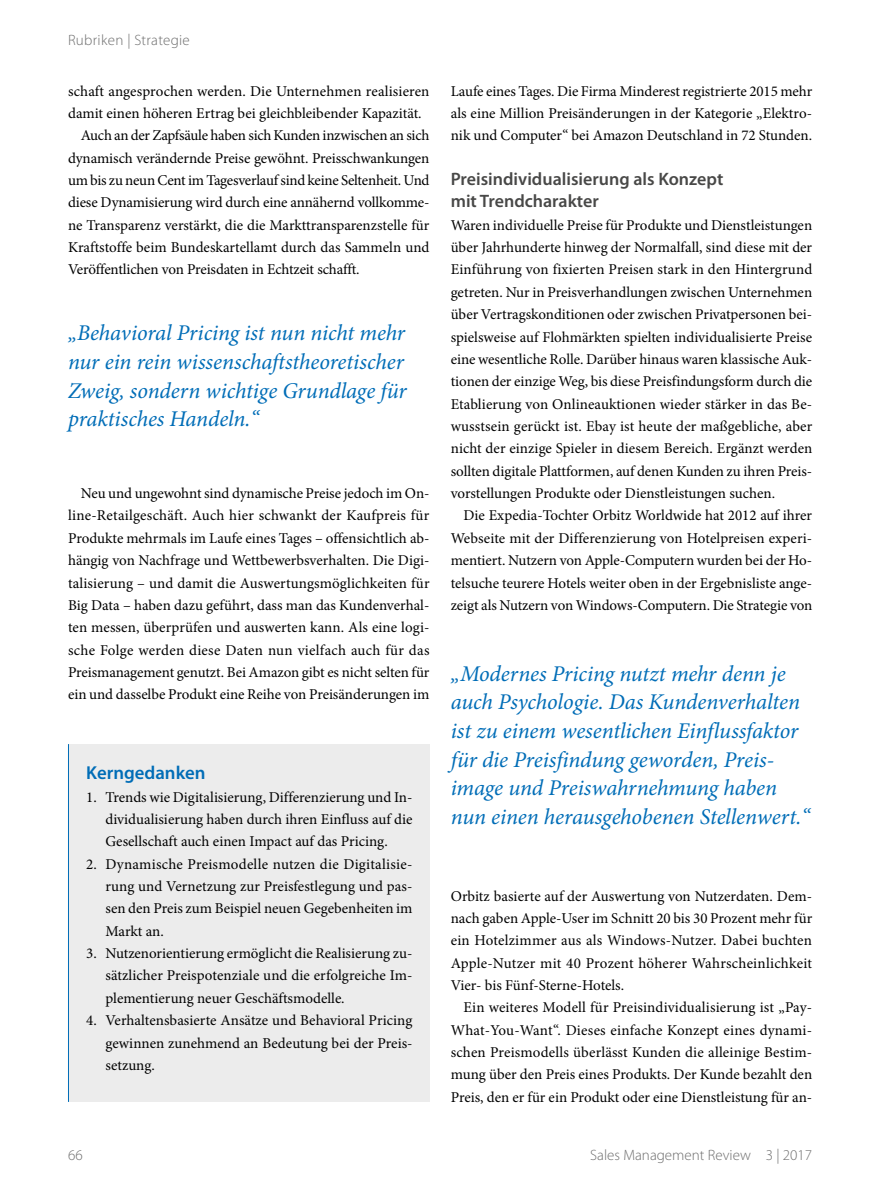
<style>
.page{position:relative;width:893px;height:1187px;background:#fff}
.page>*{position:absolute;margin:0;border:0;box-sizing:border-box;transform-origin:0 0}
.t1{font:italic 22.5px/28.5px "Minion Pro";letter-spacing:-.005em;color:#006db7}
.t2{font:600 18.75px "Myriad Pro";color:#006db7}
.t3{font:600 18px/22.4px "Myriad Pro";color:#484847}
.t4{font:15px/22.4px "Minion Pro";letter-spacing:-.005em;color:#000;text-align:justify}
.t5{font:300 15px "Myriad Pro";letter-spacing:.005em;color:#6e6e6e}
</style>
<div class="page">
<div style="left:68px;top:744px;width:361px;height:357px;background:#ececec"></div>
<hr style="left:68px;top:744px;width:1px;height:357px;background:#006db7">
<p class="t5" style="left:68px;top:32px;width:123px">Rubriken | Strategie</p>
<p class="t4" style="left:68px;top:80px;width:363px">schaft angesprochen werden. Die Unternehmen realisieren</p>
<p class="t4" style="left:68px;top:102px;width:355px">damit einen höheren Ertrag bei gleichbleibender Kapazität.</p>
<p class="t4" style="left:81px;top:124px;width:350px">Auch an der Zapfsäule haben sich Kunden inzwischen an sich</p>
<p class="t4" style="left:68px;top:147px;width:363px">dynamisch verändernde Preise gewöhnt. Preisschwankungen</p>
<p class="t4" style="left:68px;top:169px;width:363px">um bis zu neun Cent im Tagesverlauf sind keine Seltenheit. Und</p>
<p class="t4" style="left:68px;top:191px;width:363px">diese Dynamisierung wird durch eine annähernd vollkomme-</p>
<p class="t4" style="left:68px;top:214px;width:363px">ne Transparenz verstärkt, die die Markttransparenzstelle für</p>
<p class="t4" style="left:68px;top:236px;width:363px">Kraftstoffe beim Bundeskartellamt durch das Sammeln und</p>
<p class="t4" style="left:68px;top:258px;width:293px">Veröffentlichen von Preisdaten in Echtzeit schafft.</p>
<h1 class="t1" style="left:68px;top:319px;width:340px">„Behavioral Pricing ist nun nicht mehr nur ein rein wissenschaftstheoretischer Zweig, sondern wichtige Grundlage für praktisches Handeln.“</h1>
<p class="t4" style="left:68px;top:482px;width:363px;text-indent:13px">Neu und ungewohnt sind dynamische Preise jedoch im On&shy;line-Retailgeschäft. Auch hier schwankt der Kaufpreis für Produkte mehrmals im Laufe eines Tages – offensichtlich ab&shy;hängig von Nachfrage und Wettbewerbsverhalten. Die Digi&shy;talisierung – und damit die Auswertungsmöglichkeiten für Big Data – haben dazu geführt, dass man das Kundenverhal&shy;ten messen, überprüfen und auswerten kann. Als eine logi&shy;sche Folge werden diese Daten nun vielfach auch für das Preismanagement genutzt. Bei Amazon gibt es nicht selten für ein und dasselbe Produkt eine Reihe von Preisänderungen im</p>
<p class="t2" style="left:86px;top:761px;width:121px">Kerngedanken</p>
<p class="t4" style="left:105px;top:785px;width:309px;text-indent:-19px">1. Trends wie Digitalisierung, Differenzierung und In&shy;dividualisierung haben durch ihren Einfluss auf die Gesellschaft auch einen Impact auf das Pricing.</p>
<p class="t4" style="left:105px;top:852px;width:309px;text-indent:-19px">2. Dynamische Preismodelle nutzen die Digitalisie&shy;rung und Vernetzung zur Preisfestlegung und pas&shy;sen den Preis zum Beispiel neuen Gegebenheiten im Markt an.</p>
<p class="t4" style="left:105px;top:942px;width:308px;text-indent:-19px">3. Nutzenorientierung ermöglicht die Realisierung zu&shy;sätzlicher Preispotenziale und die erfolgreiche Im&shy;plementierung neuer Geschäftsmodelle.</p>
<p class="t4" style="left:105px;top:1009px;width:308px;text-indent:-19px">4. Verhaltensbasierte Ansätze und Behavioral Pricing gewinnen zunehmend an Bedeutung bei der Preis&shy;setzung.</p>
<p class="t4" style="left:451px;top:80px;width:363px">Laufe eines Tages. Die Firma Minderest registrierte 2015 mehr als eine Million Preisänderungen in der Kategorie „Elektro&shy;nik und Computer“ bei Amazon Deutschland in 72 Stunden.</p>
<p class="t3" style="left:451px;top:167px;width:274px">Preisindividualisierung als Konzept mit Trendcharakter</p>
<p class="t4" style="left:451px;top:214px;width:363px">Waren individuelle Preise für Produkte und Dienstleistungen über Jahrhunderte hinweg der Normalfall, sind diese mit der Einführung von fixierten Preisen stark in den Hintergrund getreten. Nur in Preisverhandlungen zwischen Unternehmen über Vertragskonditionen oder zwischen Privatpersonen bei&shy;spielsweise auf Flohmärkten spielten individualisierte Preise eine wesentliche Rolle. Darüber hinaus waren klassische Auk&shy;tionen der einzige Weg, bis diese Preisfindungsform durch die Etablierung von Onlineauktionen wieder stärker in das Be&shy;wusstsein gerückt ist. Ebay ist heute der maßgebliche, aber nicht der einzige Spieler in diesem Bereich. Ergänzt werden sollten digitale Plattformen, auf denen Kunden zu ihren Preis&shy;vorstellungen Produkte oder Dienstleistungen suchen.</p>
<p class="t4" style="left:451px;top:504px;width:363px;text-indent:13px">Die Expedia-Tochter Orbitz Worldwide hat 2012 auf ihrer Webseite mit der Differenzierung von Hotelpreisen experi&shy;mentiert. Nutzern von Apple-Computern wurden bei der Ho&shy;telsuche teurere Hotels weiter oben in der Ergebnisliste ange&shy;zeigt als Nutzern von Windows-Computern. Die Strategie von</p>
<h1 class="t1" style="left:451px;top:659px;width:361px">„Modernes Pricing nutzt mehr denn je auch Psychologie. Das Kundenverhalten ist zu einem wesentlichen Einflussfaktor für die Preisfindung geworden, Preis&shy;image und Preiswahrnehmung haben nun einen herausgehobenen Stellenwert.“</h1>
<p class="t4" style="left:451px;top:884px;width:363px">Orbitz basierte auf der Auswertung von Nutzerdaten. Dem&shy;nach gaben Apple-User im Schnitt 20 bis 30 Prozent mehr für ein Hotelzimmer aus als Windows-Nutzer. Dabei buchten Apple-Nutzer mit 40 Prozent höherer Wahrscheinlichkeit Vier- bis Fünf-Sterne-Hotels.</p>
<p class="t4" style="left:451px;top:996px;width:363px;text-indent:13px">Ein weiteres Modell für Preisindividualisierung ist „Pay-What-You-Want“. Dieses einfache Konzept eines dynami&shy;schen Preismodells überlässt Kunden die alleinige Bestim&shy;mung über den Preis eines Produkts. Der Kunde bezahlt den Preis, den er für ein Produkt oder eine Dienstleistung für an-</p>
<p class="t5" style="left:68px;top:1146px;width:16px">66</p>
<p class="t5" style="left:590px;top:1146px;width:223px">Sales Management Review 3 | 2017</p>
</div>
